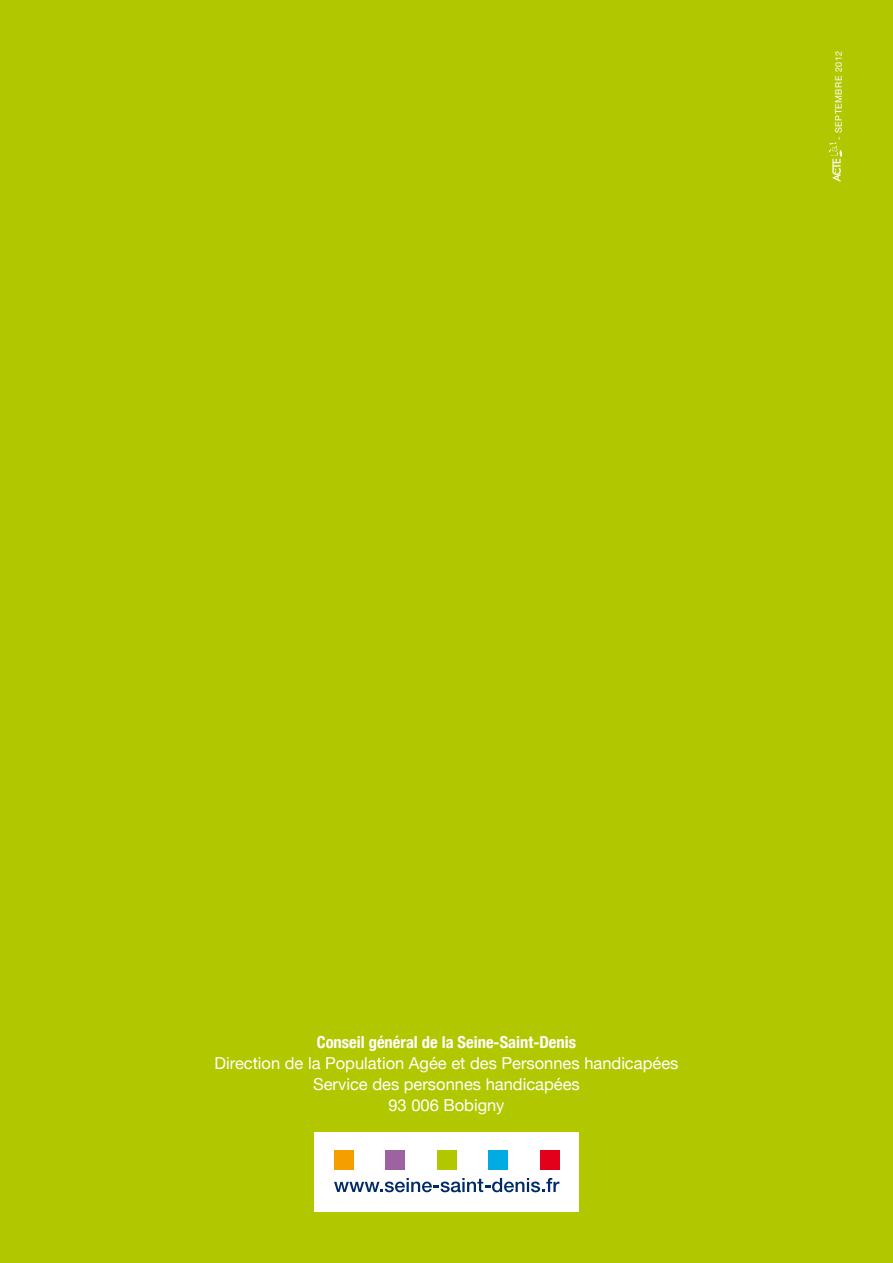
<style>
.page{position:relative;width:893px;height:1263px;background:#b1c800}
.page>*{position:absolute;margin:0;border:0;box-sizing:border-box;transform-origin:0 0}
.t1{font:16.5px/21px "Helvetica Neue";color:#fff;text-align:center}
.t2{font:700 condensed 16.5px "Helvetica Neue";color:#fff}
.t3{font:9px "Helvetica Neue";letter-spacing:.05em;color:#fff}
</style>
<div class="page">
<div style="left:314px;top:1132px;width:264px;height:80px;background:#fff"></div>
<div style="left:540px;top:1151px;width:19px;height:19px;background:#e2001a"></div>
<div style="left:489px;top:1151px;width:19px;height:19px;background:#00abe2"></div>
<div style="left:437px;top:1151px;width:19px;height:19px;background:#b1c800"></div>
<div style="left:386px;top:1151px;width:19px;height:19px;background:#9d62a0"></div>
<div style="left:334px;top:1151px;width:19px;height:19px;background:#f49e00"></div>
<svg style="left:334px;top:1178px;width:225px;height:14px"></svg>
<svg style="left:829px;top:142px;width:13px;height:40px"></svg>
<p class="t3" style="left:833px;top:140px;width:90px;rotate:-90deg">- septembre 2012</p>
<p class="t2" style="left:317px;top:1032px;width:261px">Conseil général de la Seine-Saint-Denis</p>
<p class="t1" style="left:215px;top:1052px;width:465px">Direction de la Population Agée et des Personnes handicapées<br>Service des personnes handicapées<br>93 006 Bobigny</p>
</div>
